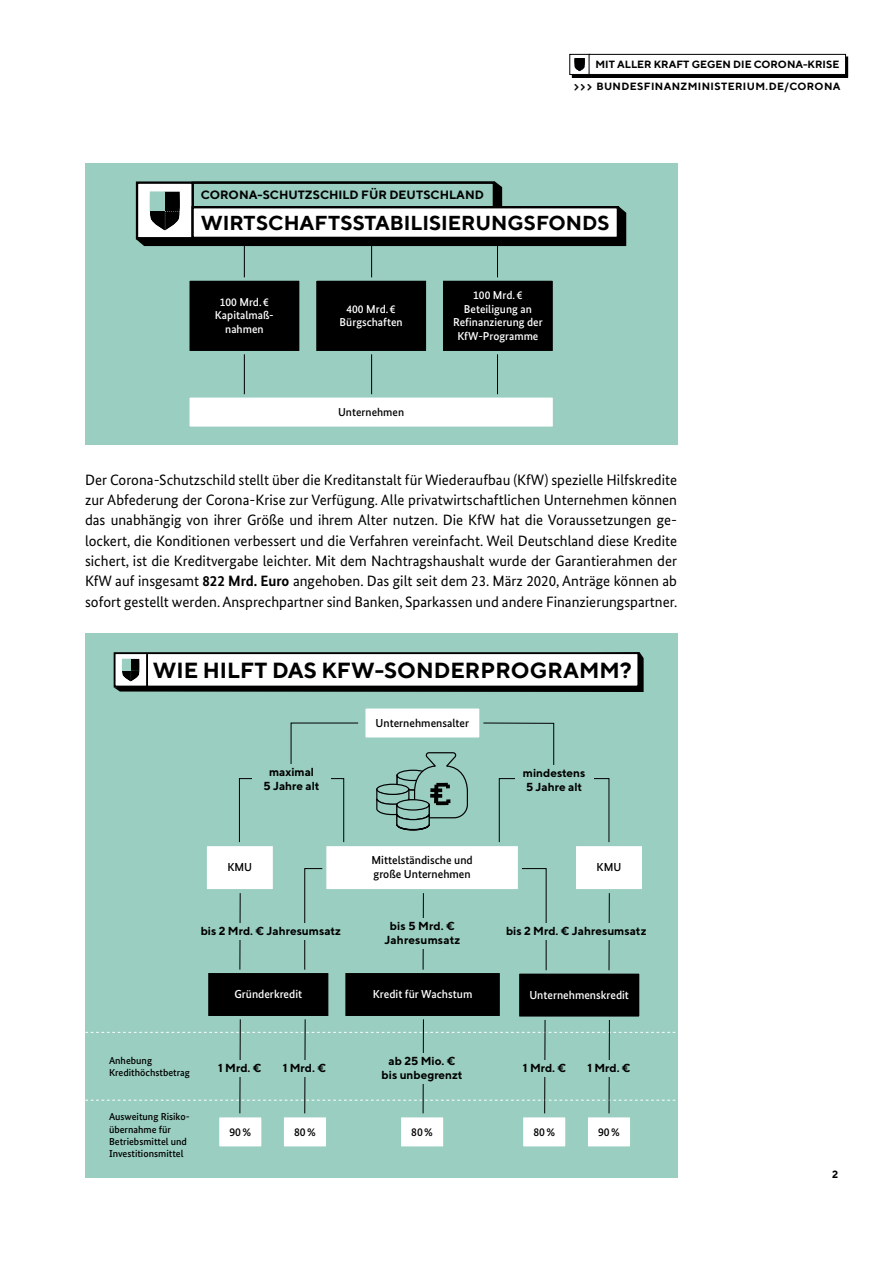
<style>
.page{position:relative;width:893px;height:1263px;background:#fff}
.page>*{position:absolute;margin:0;border:0;box-sizing:border-box;transform-origin:0 0}
.t1{font:700 21.9px "TT Norms";color:#000}
.t2{font:700 20.25px "TT Norms";color:#000}
.t3{font:15px/20.2px "Bundes Sans";color:#000;text-align:justify}
.t4{font:700 12px "TT Norms";color:#000}
.t5{font:700 11.55px/14px "TT Norms";color:#000;text-align:center}
.t6{font:500 11.55px/13.8px "Bundes Sans";color:#fff;text-align:center}
.t7{font:500 11.55px/14px "Bundes Sans";color:#000}
.t8{font:700 10.5px "TT Norms";letter-spacing:.025em;color:#000}
.t9{font:700 10.5px "TT Norms";color:#000}
.t10{font:500 10.2px/12.1px "Bundes Sans";color:#000}
.s1{font-family:"Pixel 12 x 10";font-weight:400;font-size:10.2px}
.s2{font-weight:700}
</style>
<div class="page">
<div style="left:572px;top:57px;width:276px;height:20px;border:1px solid #000"></div>
<div style="left:570px;top:54px;width:20px;height:20px;background:#fff"></div>
<div style="left:569px;top:54px;width:21px;height:21px;border:1px solid #000"></div>
<div style="left:589px;top:54px;width:256px;height:20px;background:#fff"></div>
<div style="left:589px;top:54px;width:257px;height:21px;border:1px solid #000"></div>
<svg style="left:574px;top:58px;width:11px;height:13px"></svg>
<div style="left:85px;top:163px;width:592px;height:282px;background:#9acec0"></div>
<hr style="left:244px;top:243px;width:1px;height:155px;background:#000">
<hr style="left:371px;top:243px;width:1px;height:155px;background:#000">
<hr style="left:497px;top:243px;width:1px;height:155px;background:#000">
<svg style="left:136px;top:181px;width:490px;height:65px"></svg>
<svg style="left:189px;top:392px;width:364px;height:35px;background:#edf6f3"></svg>
<svg style="left:189px;top:276px;width:111px;height:80px;background:#141b19"></svg>
<svg style="left:316px;top:276px;width:111px;height:80px;background:#141b19"></svg>
<div style="left:85px;top:633px;width:592px;height:545px;background:#9acec0"></div>
<svg style="left:114px;top:652px;width:530px;height:40px;background:#c3c4c4"></svg>
<svg style="left:85px;top:708px;width:591px;height:439px"></svg>
<svg style="left:443px;top:277px;width:110px;height:78px;background:#0f1413"></svg>
<p class="t9" style="left:596px;top:58px;width:245px">MIT ALLER KRAFT GEGEN DIE CORONA-KRISE</p>
<p class="t8" style="left:573px;top:80px;width:268px"><span class="s1">&gt;&gt;&gt;</span> BUNDESFINANZMINISTERIUM.DE/CORONA</p>
<p class="t4" style="left:201px;top:188px;width:284px">CORONA-SCHUTZSCHILD FÜR DEUTSCHLAND</p>
<h2 class="t2" style="left:201px;top:210px;width:410px">WIRTSCHAFTSSTABILISIERUNGSFONDS</h2>
<p class="t6" style="left:215px;top:295px;width:60px">100 Mrd. €<br>Kapitalmaß&shy;nahmen</p>
<p class="t6" style="left:340px;top:302px;width:65px">400 Mrd. €<br>Bürgschaften</p>
<p class="t7" style="left:338px;top:405px;width:67px">Unternehmen</p>
<p class="t6" style="left:453px;top:288px;width:91px">100 Mrd. €<br>Beteiligung an<br>Re nanzierung der<br>KfW-Programme</p>
<p class="t3" style="left:85px;top:470px;width:594px">Der Corona-Schutzschild stellt über die Kreditanstalt für Wiederaufbau (KfW) spezielle Hilfskredite zur Abfederung der Corona-Krise zur Verfügung. Alle privatwirtschaftlichen Unternehmen können das unabhängig von ihrer Größe und ihrem Alter nutzen. Die KfW hat die Voraussetzungen ge&shy;lockert, die Konditionen verbessert und die Verfahren vereinfacht. Weil Deutschland diese Kredite sichert, ist die Kreditvergabe leichter. Mit dem Nachtragshaushalt wurde der Garantierahmen der KfW auf insgesamt <span class="s2">822 Mrd. Euro</span> angehoben. Das gilt seit dem 23. März 2020, Anträge können ab sofort gestellt werden. Ansprechpartner sind Banken, Sparkassen und andere Finanzierungspartner.</p>
<h1 class="t1" style="left:153px;top:656px;width:480px">WIE HILFT DAS KFW-SONDERPROGRAMM?</h1>
<p class="t7" style="left:376px;top:716px;width:95px">Unternehmensalter</p>
<p class="t5" style="left:263px;top:765px;width:58px">maximal<br>5 Jahre alt</p>
<p class="t5" style="left:523px;top:765px;width:64px;text-align:left">mindestens<br>5 Jahre alt</p>
<p class="t7" style="left:371px;top:853px;width:103px">Mittelständische und große Unternehmen</p>
<p class="t7" style="left:227px;top:860px;width:26px">KMU</p>
<p class="t7" style="left:597px;top:860px;width:26px">KMU</p>
<p class="t5" style="left:384px;top:918px;width:77px">bis 5 Mrd. €<br>Jahresumsatz</p>
<p class="t5" style="left:201px;top:923px;width:142px">bis 2 Mrd. € Jahresumsatz</p>
<p class="t5" style="left:506px;top:923px;width:142px">bis 2 Mrd. € Jahresumsatz</p>
<p class="t10" style="left:109px;top:1054px;width:83px">Anhebung<br>Kredithöchstbetrag</p>
<p class="t10" style="left:109px;top:1111px;width:82px">Ausweitung Risiko&shy;übernahme für<br>Betriebsmittel und<br>Investitionsmittel</p>
<p class="t6" style="left:234px;top:987px;width:69px">Gründerkredit</p>
<p class="t6" style="left:373px;top:987px;width:101px">Kredit für Wachstum</p>
<p class="t6" style="left:529px;top:988px;width:101px">Unternehmenskredit</p>
<p class="t5" style="left:218px;top:1060px;width:45px">1 Mrd. €</p>
<p class="t5" style="left:382px;top:1053px;width:83px">ab 25 Mio. € bis unbegrenzt</p>
<p class="t5" style="left:283px;top:1060px;width:45px">1 Mrd. €</p>
<p class="t5" style="left:523px;top:1060px;width:45px">1 Mrd. €</p>
<p class="t5" style="left:587px;top:1060px;width:45px">1 Mrd. €</p>
<p class="t7" style="left:229px;top:1124px;width:23px">90 %</p>
<p class="t7" style="left:294px;top:1124px;width:23px">80 %</p>
<p class="t7" style="left:411px;top:1124px;width:23px">80 %</p>
<p class="t7" style="left:533px;top:1124px;width:23px">80 %</p>
<p class="t7" style="left:598px;top:1124px;width:23px">90 %</p>
<p class="t8" style="left:832px;top:1168px;width:8px">2</p>
</div>
